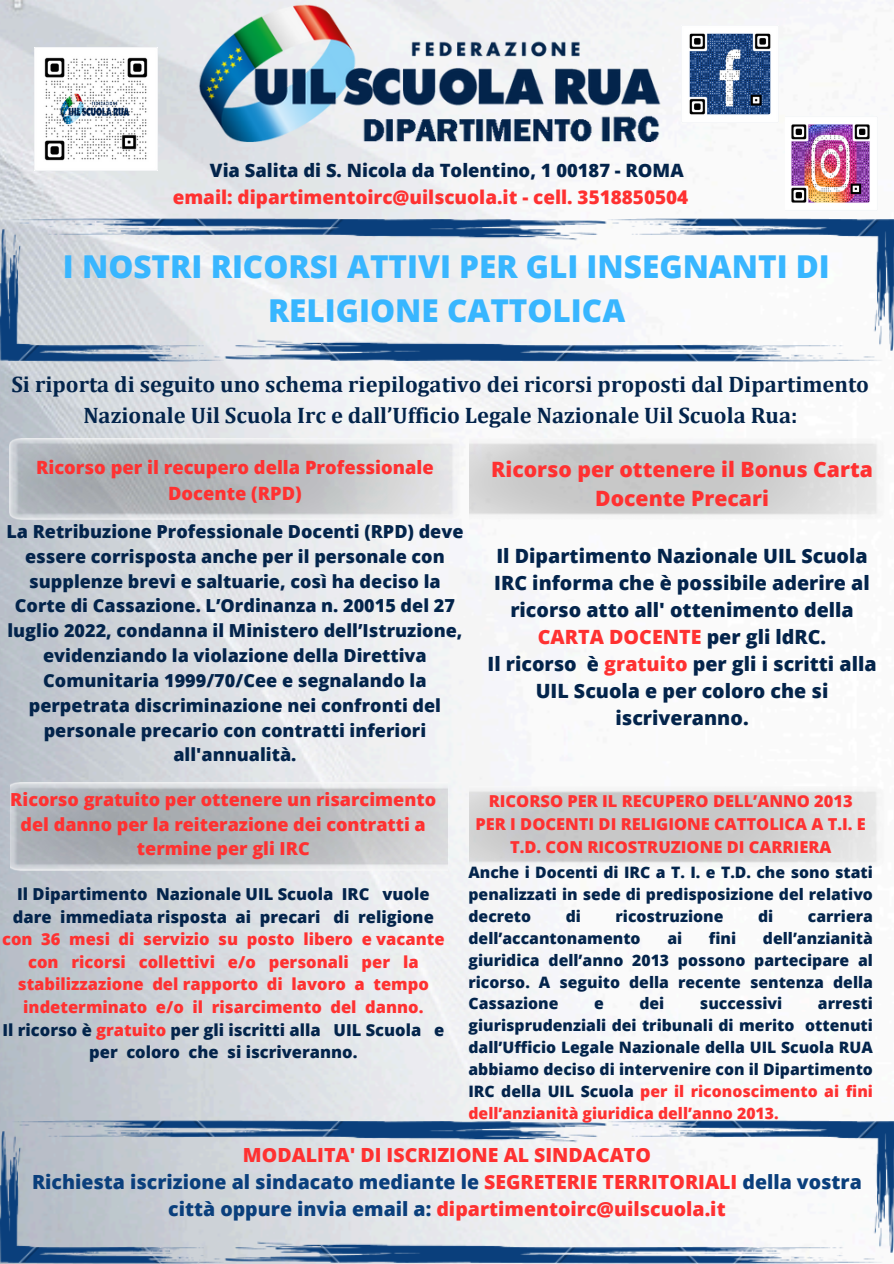
<style>
.page{position:relative;width:894px;height:1264px;background:#fff}
.page>*{position:absolute;margin:0;border:0;box-sizing:border-box;transform-origin:0 0}
.t1{font:800 31.5px/43.8px "Open Sans";color:#38b6ff;text-align:center}
.t2{font:700 22.5px/31.5px "Cambria";color:#03244b;text-align:center}
.t3{font:800 21.15px/29.2px "Open Sans";color:#ff3131;text-align:center}
.t4{font:800 19.65px/27px "Open Sans";color:#03244b;text-align:center}
.t5{font:800 19.5px/27px "Open Sans";color:#ff3131;text-align:center}
.t6{font:800 18.9px "Open Sans";color:#ff3131}
.t7{font:800 18.3px/25.7px "Open Sans";color:#ff3131;text-align:center}
.t8{font:800 18.3px "Open Sans";color:#03244b}
.t9{font:800 18px/24.8px "Open Sans";color:#03244b;text-align:center}
.t10{font:800 18px/24.8px "Open Sans";color:#ff3131;text-align:center}
.t11{font:800 16.5px/22.5px "Open Sans";color:#ff3131;text-align:center}
.t12{font:800 16.5px/22.5px "Open Sans";color:#03244b;text-align:center}
.t13{font:800 15.75px/21.9px "Open Sans";color:#03244b;text-align:justify}
.s1{color:#03244b}
.s2{color:#ff3131}
.s3{color:#0a3f7c}
</style>
<div class="page">
<img style="left:187px;top:0;width:486px;height:153px">
<img style="left:0;top:218px;width:893px;height:143px">
<img style="left:34px;top:48px;width:123px;height:122px">
<img style="left:681px;top:25px;width:96px;height:97px">
<img style="left:785px;top:116px;width:92px;height:95px">
<img style="left:0;top:1120px;width:893px;height:143px">
<p class="t8" style="left:210px;top:157px;width:475px">Via Salita di S. Nicola da Tolentino, 1 00187 - ROMA</p>
<p class="t6" style="left:173px;top:184px;width:517px">email: dipartimentoirc@uilscuola.it - cell. 3518850504</p>
<h2 class="t1" style="left:63px;top:244px;width:768px">I NOSTRI RICORSI ATTIVI PER GLI INSEGNANTI DI<br>RELIGIONE CATTOLICA</h2>
<h3 class="t2" style="left:11px;top:367px;width:858px">Si riporta di seguito uno schema riepilogativo dei ricorsi proposti dal Dipartimento<br>Nazionale Uil Scuola Irc e dall’Ufficio Legale Nazionale Uil Scuola Rua:</h3>
<h3 class="t7" style="left:36px;top:454px;width:399px">Ricorso per il recupero della Professionale<br>Docente (RPD)</h3>
<h2 class="t9" style="left:6px;top:518px;width:458px">La Retribuzione Professionale Docenti (RPD) deve essere corrisposta anche per il personale con supplenze brevi e saltuarie, così ha deciso la Corte di Cassazione. L’Ordinanza n. 20015 del 27 luglio 2022, condanna il Ministero dell’Istruzione, evidenziando la violazione della Direttiva Comunitaria 1999/70/Cee e segnalando la perpetrata discriminazione nei confronti del personale precario con contratti inferiori all'annualità.</h2>
<p class="t10" style="left:10px;top:786px;width:427px">Ricorso gratuito per ottenere un risarcimento del danno per la reiterazione dei contratti a termine per gli IRC</p>
<p class="t11" style="left:2px;top:882px;width:444px"><span class="s1">Il Dipartimento Nazionale UIL Scuola IRC vuole dare immediata risposta ai precari di religione </span>con 36 mesi di servizio su posto libero e vacante con ricorsi collettivi e/o personali per la stabilizzazione del rapporto di lavoro a tempo indeterminato e/o il risarcimento del danno.</p>
<h3 class="t12" style="left:2px;top:1017px;width:443px">Il ricorso è <span class="s2">gratuito</span> per gli iscritti alla UIL Scuola e per coloro che si iscriveranno.</h3>
<p class="t3" style="left:491px;top:454px;width:383px">Ricorso per ottenere il Bonus Carta<br>Docente Precari</p>
<h3 class="t4" style="left:487px;top:541px;width:390px">Il Dipartimento Nazionale UIL Scuola<br>IRC informa che è possibile aderire al ricorso atto all' ottenimento della<br><span class="s2">CARTA DOCENTE</span> per gli ldRC.<br>Il ricorso è <span class="s2">gratuito</span> per gli i scritti alla<br>UIL Scuola e per coloro che si iscriveranno.</h3>
<p class="t11" style="left:475px;top:789px;width:392px;line-height:23px">RICORSO PER IL RECUPERO DELL’ANNO 2013<br>PER I DOCENTI DI RELIGIONE CATTOLICA A T.I. E<br>T.D. CON RICOSTRUZIONE DI CARRIERA</p>
<h4 class="t13" style="left:468px;top:860px;width:406px">Anche i Docenti di IRC a T. I. e T.D. che sono stati penalizzati in sede di predisposizione del relativo decreto</h4>
<h4 class="t13" style="left:565px;top:904px;width:17px">di</h4>
<h4 class="t13" style="left:615px;top:904px;width:110px">ricostruzione</h4>
<h4 class="t13" style="left:757px;top:904px;width:17px">di</h4>
<h4 class="t13" style="left:807px;top:904px;width:67px">carriera</h4>
<h4 class="t13" style="left:468px;top:926px;width:174px">dell’accantonamento</h4>
<h4 class="t13" style="left:667px;top:926px;width:16px">ai</h4>
<h4 class="t13" style="left:708px;top:926px;width:29px">fini</h4>
<h4 class="t13" style="left:468px;top:926px;width:406px;text-indent:294px">dell’anzianità giuridica dell’anno 2013 possono partecipare al ricorso. A seguito della recente sentenza della Cassazione</h4>
<h4 class="t13" style="left:468px;top:992px;width:406px;text-indent:349px">arresti giurisprudenziali dei tribunali di merito ottenuti dall’Ufficio Legale Nazionale della UIL Scuola RUA abbiamo deciso di intervenire con il Dipartimento IRC della UIL Scuola <span class="s2">per il riconoscimento ai fini dell’anzianità giuridica dell’anno 2013.</span></h4>
<h4 class="t13" style="left:594px;top:992px;width:11px">e</h4>
<h4 class="t13" style="left:639px;top:992px;width:26px">dei</h4>
<h4 class="t13" style="left:699px;top:992px;width:84px">successivi</h4>
<p class="t5" style="left:32px;top:1141px;width:831px">MODALITA' DI ISCRIZIONE AL SINDACATO<br><span class="s3">Richiesta iscrizione al sindacato mediante le</span> SEGRETERIE TERRITORIALI <span class="s3">della vostra città oppure invia email a:</span> dipartimentoirc@uilscuola.it</p>
</div>
